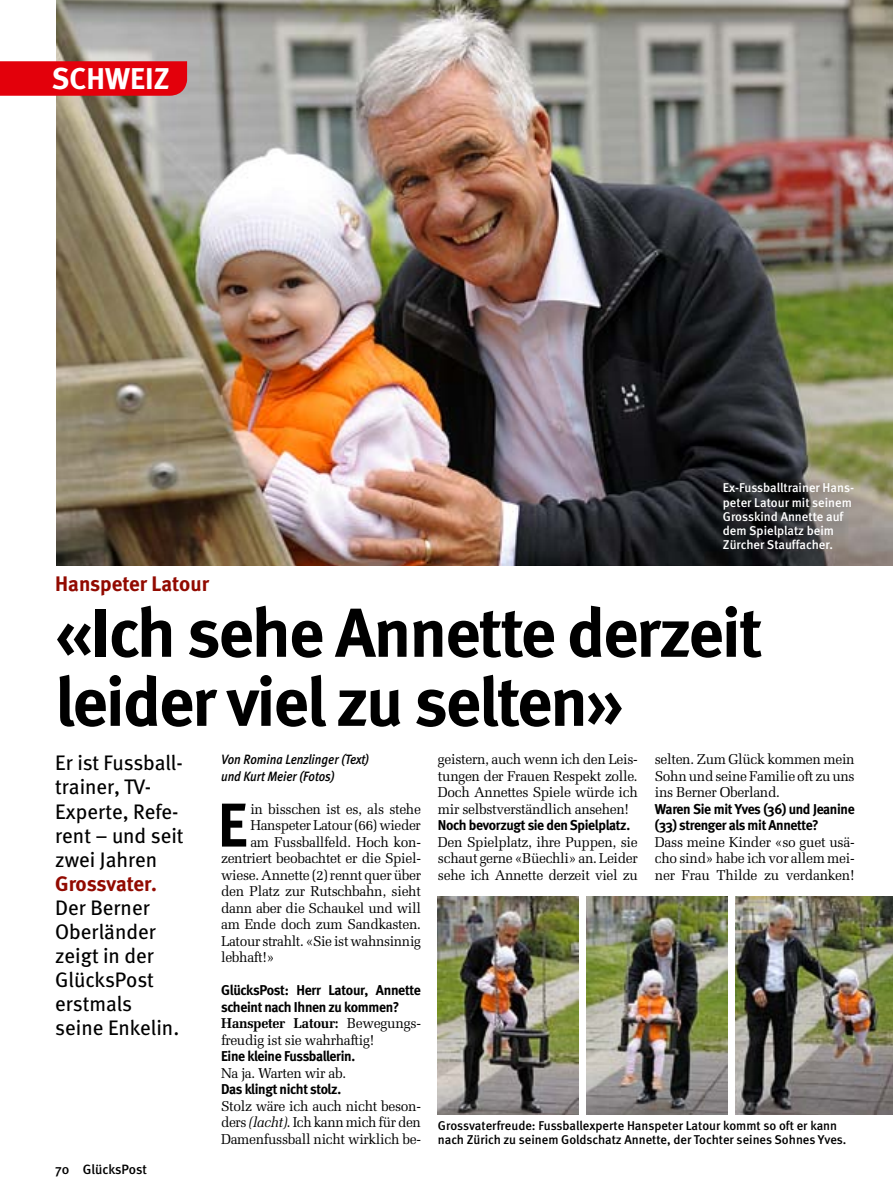
<style>
.page{position:relative;width:893px;height:1200px;background:#fff}
.page>*{position:absolute;margin:0;border:0;box-sizing:border-box;transform-origin:0 0}
.t1{font:700 69px/69px "Meta";letter-spacing:-.025em;color:#000}
.t2{font:700 61.8px "Meta";color:#000}
.t3{font:700 30px "Meta";letter-spacing:.005em;color:#fff}
.t4{font:21px/24px "Meta";color:#000}
.t5{font:700 21px "Meta";color:#920a00}
.t6{font:14.25px/16.5px "Melior LT Std";letter-spacing:-.025em;color:#000;text-align:justify}
.t7{font:700 14.25px/16.5px "Meta";letter-spacing:-.025em;color:#000}
.t8{font:14.25px "Melior LT Std";letter-spacing:-.025em;color:#000;scale:.96 1}
.t9{font:italic 500 13.5px/16.5px "Meta";color:#000;scale:.9 1}
.t10{font:500 13.5px "Meta";letter-spacing:-.005em;color:#000}
.t11{font:500 12.75px/14.2px "Meta";color:#000}
.t12{font:500 12.75px/14.2px "Meta";color:#fff}
.s1{font-weight:700}
.s2{font-style:italic}
</style>
<div class="page">
<img style="left:57px;top:0;width:836px;height:565px">
<div style="left:0;top:61px;width:187px;height:35px;background:#e3000b"></div>
<img style="left:438px;top:896px;width:140px;height:217px">
<img style="left:587px;top:896px;width:140px;height:217px">
<img style="left:736px;top:896px;width:157px;height:217px">
<h3 class="t3" style="left:52px;top:61px;width:119px">SCHWEIZ</h3>
<p class="t12" style="left:723px;top:480px;width:133px">Ex-Fussballtrainer Hans&shy;peter Latour mit seinem<br>Grosskind Annette auf dem Spielplatz beim<br>Zürcher Stauffacher.</p>
<h3 class="t5" style="left:55px;top:571px;width:155px">Hanspeter Latour</h3>
<h1 class="t1" style="left:55px;top:597px;width:709px">«Ich sehe Annette derzeit leider viel zu selten»</h1>
<h3 class="t4" style="left:55px;top:750px;width:130px">Er ist Fussball&shy;trainer, TV-<br>Experte, Refe&shy;rent – und seit zwei Jahren</h3>
<h3 class="t5" style="left:55px;top:870px;width:103px">Grossvater.</h3>
<h3 class="t4" style="left:55px;top:894px;width:126px">Der Berner<br>Oberländer zeigt in der<br>GlücksPost erstmals seine Enkelin.</h3>
<p class="t6" style="left:438px;top:750px;width:201px">geistern, auch wenn ich den Leis&shy;tungen der Frauen Respekt zolle.<br>Doch Annettes Spiele würde ich mir selbstverständlich ansehen!</p>
<p class="t7" style="left:438px;top:816px;width:194px">Noch bevorzugt sie den Spielplatz.</p>
<p class="t6" style="left:438px;top:833px;width:201px">Den Spielplatz, ihre Puppen, sie schaut gerne «Büechli» an. Leider sehe ich Annette derzeit viel zu</p>
<p class="t6" style="left:655px;top:750px;width:201px">selten. Zum Glück kommen mein Sohn und seine Familie oft zu uns ins Berner Oberland.</p>
<p class="t7" style="left:655px;top:800px;width:201px">Waren Sie mit Yves (36) und Jeanine (33) strenger als mit Annette?</p>
<p class="t6" style="left:655px;top:833px;width:201px">Dass meine Kinder «so guet usä&shy;cho sind» habe ich vor allem mei&shy;ner Frau Thilde zu verdanken!</p>
<p class="t9" style="left:221px;top:750px;width:166px">Von Romina Lenzlinger (Text) und Kurt Meier (Fotos)</p>
<h2 class="t2" style="left:218px;top:788px;width:31px">E</h2>
<p class="t6" style="left:250px;top:800px;width:172px">in bisschen ist es, als stehe</p>
<p class="t8" style="left:250px;top:816px;width:179px">Hanspeter Latour (66) wieder</p>
<p class="t6" style="left:250px;top:833px;width:172px">am Fussballfeld. Hoch kon-</p>
<p class="t6" style="left:221px;top:849px;width:201px">zentriert beobachtet er die Spiel-</p>
<p class="t6" style="left:221px;top:866px;width:201px">wiese. Annette (2) rennt quer über</p>
<p class="t6" style="left:221px;top:882px;width:201px">den Platz zur Rutschbahn, sieht</p>
<p class="t6" style="left:221px;top:899px;width:201px">dann aber die Schaukel und will</p>
<p class="t6" style="left:221px;top:915px;width:201px">am Ende doch zum Sandkasten.</p>
<p class="t8" style="left:221px;top:932px;width:210px">Latour strahlt. «Sie ist wahnsinnig</p>
<p class="t6" style="left:221px;top:948px;width:55px">lebhaft!»</p>
<p class="t7" style="left:221px;top:981px;width:201px">GlücksPost: Herr Latour, Annette scheint nach Ihnen zu kommen?</p>
<p class="t6" style="left:221px;top:1014px;width:201px"><span class="s1">Hanspeter Latour:</span> Bewegungs&shy;freudig ist sie wahrhaftig!</p>
<p class="t7" style="left:221px;top:1047px;width:136px">Eine kleine Fussballerin.</p>
<p class="t6" style="left:221px;top:1064px;width:127px">Na ja. Warten wir ab.</p>
<p class="t7" style="left:221px;top:1080px;width:122px">Das klingt nicht stolz.</p>
<p class="t6" style="left:221px;top:1097px;width:201px">Stolz wäre ich auch nicht beson&shy;ders <span class="s2">(lacht)</span>. Ich kann mich für den Damenfussball nicht wirklich be-</p>
<p class="t11" style="left:438px;top:1117px;width:410px">Grossvaterfreude: Fussballexperte Hanspeter Latour kommt so oft er kann nach Zürich zu seinem Goldschatz Annette, der Tochter seines Sohnes Yves.</p>
<p class="t10" style="left:55px;top:1160px;width:93px">70 GlücksPost</p>
</div>
